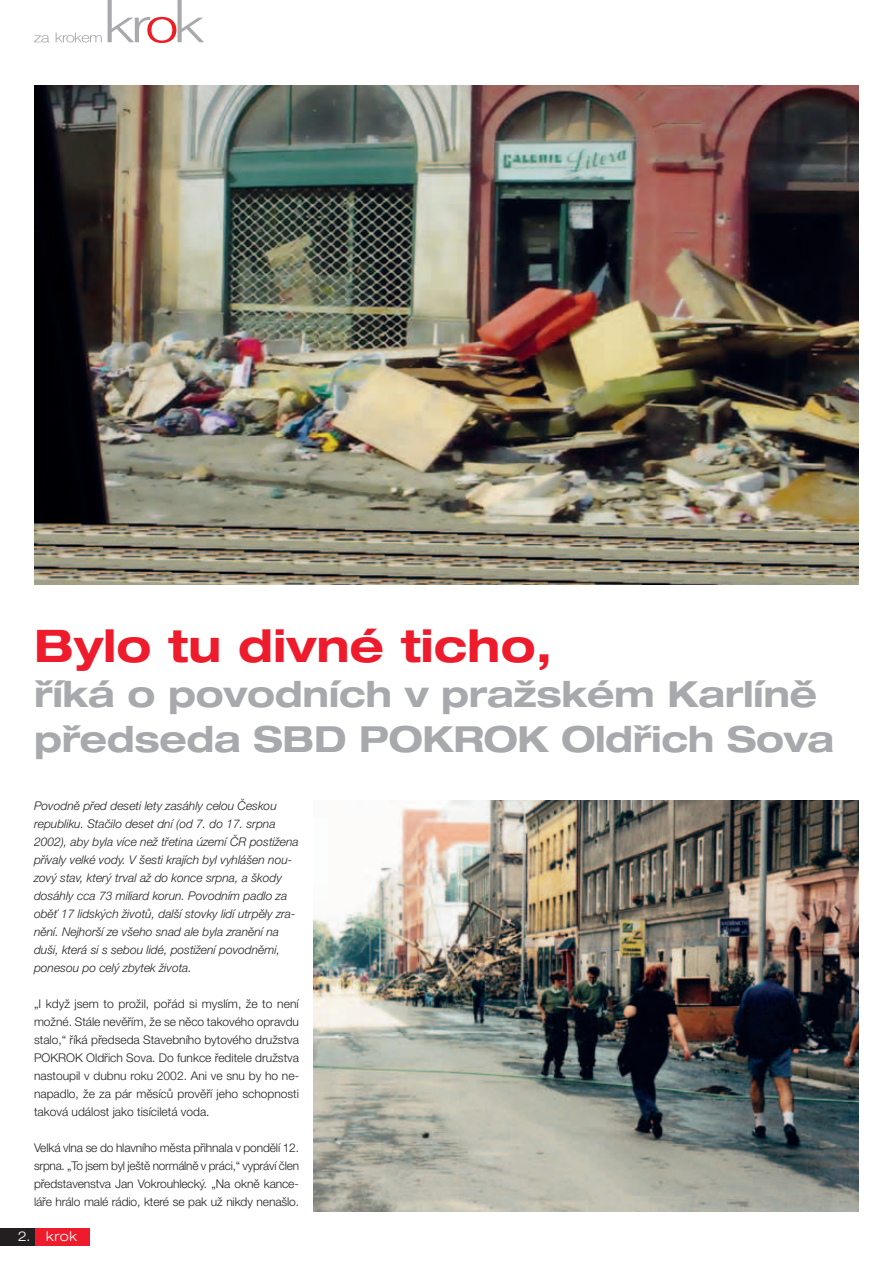
<style>
.page{position:relative;width:893px;height:1263px;background:#fff}
.page>*{position:absolute;margin:0;border:0;box-sizing:border-box;transform-origin:0 0}
.t1{font:700 expanded 45px "Helvetica Neue LT Pro";color:#ee1b2c}
.t2{font:700 expanded 36px/45px "Helvetica Neue LT Pro";letter-spacing:-.01em;color:#a8a9ad}
.t3{font:300 expanded 13.5px "Helvetica Neue LT Pro";color:#fff}
.t4{font:300 12px/18px "Helvetica Neue LT Pro";letter-spacing:-.005em;color:#231f20;text-align:justify}
.t5{font:italic 300 12px/18px "Helvetica Neue LT Pro";color:#231f20}
</style>
<div class="page">
<svg style="left:108px;top:0;width:96px;height:43px"></svg>
<svg style="left:34px;top:35px;width:16px;height:8px"></svg>
<svg style="left:56px;top:33px;width:46px;height:10px"></svg>
<div style="left:34px;top:1229px;width:55px;height:17px;background:#ee1b2c"></div>
<div style="left:0;top:1229px;width:34px;height:17px;background:#231f20"></div>
<img style="left:34px;top:85px;width:825px;height:499px">
<img style="left:314px;top:801px;width:545px;height:411px">
<h1 class="t1" style="left:34px;top:618px;width:520px">Bylo tu divné ticho,</h1>
<h2 class="t2" style="left:34px;top:671px;width:785px">říká o povodních v pražském Karlíně předseda SBD POKROK</h2>
<h2 class="t2" style="left:561px;top:716px;width:274px">Oldřich Sova</h2>
<p class="t5" style="left:34px;top:797px;width:266px">Povodně před deseti lety zasáhly celou Českou republiku. Stačilo deset dní (od 7. do 17. srpna 2002), aby byla více než třetina území ČR postižena přívaly velké vody. V šesti krajích byl vyhlášen nou&shy;zový stav, který trval až do konce srpna, a škody dosáhly cca 73 miliard korun. Povodním padlo za oběť 17 lidských životů, další stovky lidí utrpěly zra&shy;nění. Nejhorší ze všeho snad ale byla zranění na duši, která si s sebou lidé, postižení povodněmi, ponesou po celý zbytek života.</p>
<p class="t4" style="left:34px;top:994px;width:267px">„I když jsem to prožil, pořád si myslím, že to není možné. Stále nevěřím, že se něco takového opravdu stalo,“ říká předseda Stavebního bytového družstva POKROK Oldřich Sova. Do funkce ředitele družstva nastoupil v dubnu roku 2002. Ani ve snu by ho ne‑ napadlo, že za pár měsíců prověří jeho schopnosti taková událost jako tisíciletá voda.</p>
<p class="t4" style="left:34px;top:1138px;width:267px">Velká vlna se do hlavního města přihnala v pondělí 12. srpna. „To jsem byl ještě normálně v práci,“ vypráví člen představenstva Jan Vokrouhlecký. „Na okně kance‑ láře hrálo malé rádio, které se pak už nikdy nenašlo.</p>
<p class="t3" style="left:18px;top:1228px;width:61px">2. krok</p>
</div>
